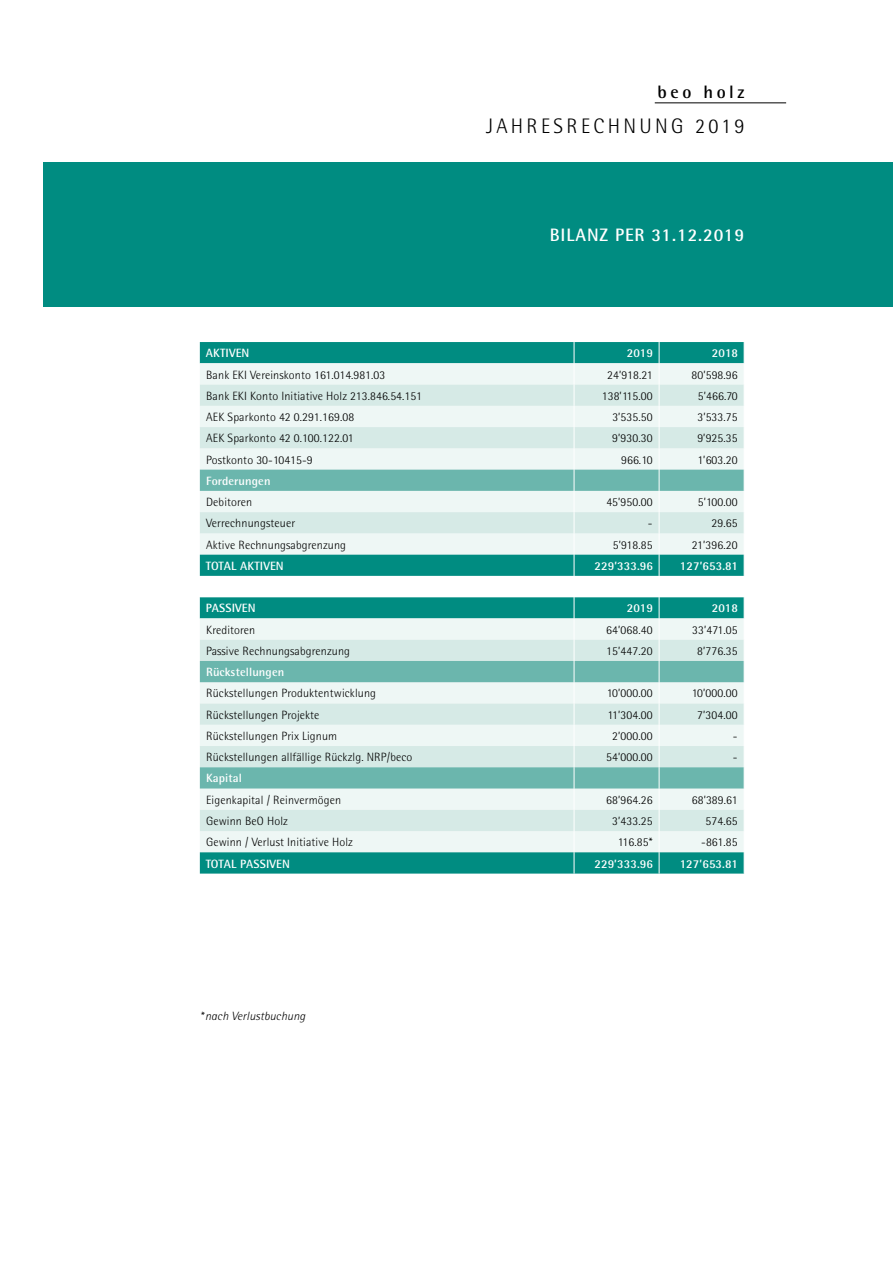
<style>
.page{position:relative;width:893px;height:1263px;background:#fff}
.page>*{position:absolute;margin:0;border:0;box-sizing:border-box;transform-origin:0 0}
.t1{font:300 21px "Rotis Semi Sans";letter-spacing:.16em;color:#000}
.t2{font:700 18px "Rotis Semi Sans";letter-spacing:.05em;color:#fff}
.t3{font:700 18px "Rotis Semi Sans";letter-spacing:.2em;color:#000}
.t4{font:300 12px "Rotis Semi Sans";letter-spacing:.01em;color:#000}
.t5{font:700 12px "Rotis Semi Sans";letter-spacing:.01em;color:#fff}
.t6{font:italic 300 12px "Rotis Semi Sans";letter-spacing:.01em;color:#000}
</style>
<div class="page">
<div style="left:43px;top:162px;width:850px;height:144px;background:#008c81"></div>
<svg style="left:200px;top:342px;width:545px;height:531px;background:#b3dbd6"></svg>
<hr style="left:655px;top:102px;width:131px;height:1px;background:#000">
<h2 class="t3" style="left:657px;top:81px;width:88px">beo holz</h2>
<h1 class="t1" style="left:486px;top:114px;width:260px">JAHRESRECHNUNG 2019</h1>
<h2 class="t2" style="left:550px;top:224px;width:196px">BILANZ PER 31.12.2019</h2>
<p class="t5" style="left:206px;top:346px;width:45px">AKTIVEN</p>
<p class="t5" style="left:627px;top:346px;width:28px">2019</p>
<p class="t5" style="left:712px;top:346px;width:28px">2018</p>
<p class="t4" style="left:206px;top:368px;width:181px">Bank EKI Vereinskonto 161.014.981.03</p>
<p class="t4" style="left:607px;top:368px;width:47px">24’918.21</p>
<p class="t4" style="left:691px;top:368px;width:48px">80’598.96</p>
<p class="t4" style="left:206px;top:389px;width:217px">Bank EKI Konto Initiative Holz 213.846.54.151</p>
<p class="t4" style="left:602px;top:389px;width:52px">138’115.00</p>
<p class="t4" style="left:698px;top:389px;width:41px">5’466.70</p>
<p class="t4" style="left:206px;top:410px;width:149px">AEK Sparkonto 42 0.291.169.08</p>
<p class="t4" style="left:612px;top:410px;width:42px">3’535.50</p>
<p class="t4" style="left:697px;top:410px;width:42px">3’533.75</p>
<p class="t4" style="left:206px;top:431px;width:149px">AEK Sparkonto 42 0.100.122.01</p>
<p class="t4" style="left:612px;top:431px;width:42px">9’930.30</p>
<p class="t4" style="left:697px;top:431px;width:42px">9’925.35</p>
<p class="t4" style="left:206px;top:453px;width:108px">Postkonto 30-10415-9</p>
<p class="t4" style="left:621px;top:453px;width:33px">966.10</p>
<p class="t4" style="left:697px;top:453px;width:42px">1’603.20</p>
<p class="t5" style="left:206px;top:473px;width:66px">Forderungen</p>
<p class="t4" style="left:206px;top:495px;width:48px">Debitoren</p>
<p class="t4" style="left:606px;top:495px;width:48px">45’950.00</p>
<p class="t4" style="left:698px;top:495px;width:41px">5’100.00</p>
<p class="t4" style="left:206px;top:516px;width:90px">Verrechnungsteuer</p>
<p class="t4" style="left:648px;top:516px;width:6px">-</p>
<p class="t4" style="left:712px;top:516px;width:28px">29.65</p>
<p class="t4" style="left:206px;top:538px;width:141px">Aktive Rechnungsabgrenzung</p>
<p class="t4" style="left:613px;top:538px;width:41px">5’918.85</p>
<p class="t4" style="left:692px;top:538px;width:47px">21’396.20</p>
<p class="t5" style="left:206px;top:558px;width:80px">TOTAL AKTIVEN</p>
<p class="t5" style="left:594px;top:558px;width:60px">229’333.96</p>
<p class="t5" style="left:680px;top:558px;width:60px">127’653.81</p>
<p class="t5" style="left:206px;top:601px;width:51px">PASSIVEN</p>
<p class="t5" style="left:627px;top:601px;width:28px">2019</p>
<p class="t5" style="left:712px;top:601px;width:28px">2018</p>
<p class="t4" style="left:206px;top:623px;width:51px">Kreditoren</p>
<p class="t4" style="left:606px;top:623px;width:48px">64’068.40</p>
<p class="t4" style="left:692px;top:623px;width:47px">33’471.05</p>
<p class="t4" style="left:206px;top:644px;width:145px">Passive Rechnungsabgrenzung</p>
<p class="t4" style="left:606px;top:644px;width:48px">15’447.20</p>
<p class="t4" style="left:697px;top:644px;width:42px">8’776.35</p>
<p class="t5" style="left:206px;top:665px;width:80px">Rückstellungen</p>
<p class="t4" style="left:206px;top:686px;width:171px">Rückstellungen Produktentwicklung</p>
<p class="t4" style="left:607px;top:686px;width:47px">10’000.00</p>
<p class="t4" style="left:692px;top:686px;width:47px">10’000.00</p>
<p class="t4" style="left:206px;top:708px;width:115px">Rückstellungen Projekte</p>
<p class="t4" style="left:608px;top:708px;width:47px">11’304.00</p>
<p class="t4" style="left:697px;top:708px;width:42px">7’304.00</p>
<p class="t4" style="left:206px;top:729px;width:133px">Rückstellungen Prix Lignum</p>
<p class="t4" style="left:612px;top:729px;width:42px">2’000.00</p>
<p class="t4" style="left:733px;top:729px;width:6px">-</p>
<p class="t4" style="left:206px;top:750px;width:208px">Rückstellungen allfällige Rückzlg. NRP/beco</p>
<p class="t4" style="left:606px;top:750px;width:48px">54’000.00</p>
<p class="t4" style="left:733px;top:750px;width:6px">-</p>
<p class="t5" style="left:206px;top:771px;width:37px">Kapital</p>
<p class="t4" style="left:206px;top:793px;width:137px">Eigenkapital / Reinvermögen</p>
<p class="t4" style="left:606px;top:793px;width:48px">68’964.26</p>
<p class="t4" style="left:692px;top:793px;width:47px">68’389.61</p>
<p class="t4" style="left:206px;top:814px;width:83px">Gewinn BeO Holz</p>
<p class="t4" style="left:612px;top:814px;width:42px">3’433.25</p>
<p class="t4" style="left:706px;top:814px;width:34px">574.65</p>
<p class="t4" style="left:206px;top:835px;width:148px">Gewinn / Verlust Initiative Holz</p>
<p class="t4" style="left:618px;top:835px;width:36px">116.85*</p>
<p class="t4" style="left:701px;top:835px;width:38px">-861.85</p>
<p class="t5" style="left:206px;top:856px;width:86px">TOTAL PASSIVEN</p>
<p class="t5" style="left:594px;top:856px;width:60px">229’333.96</p>
<p class="t5" style="left:680px;top:856px;width:60px">127’653.81</p>
<p class="t6" style="left:200px;top:1008px;width:107px">*nach Verlustbuchung</p>
</div>
